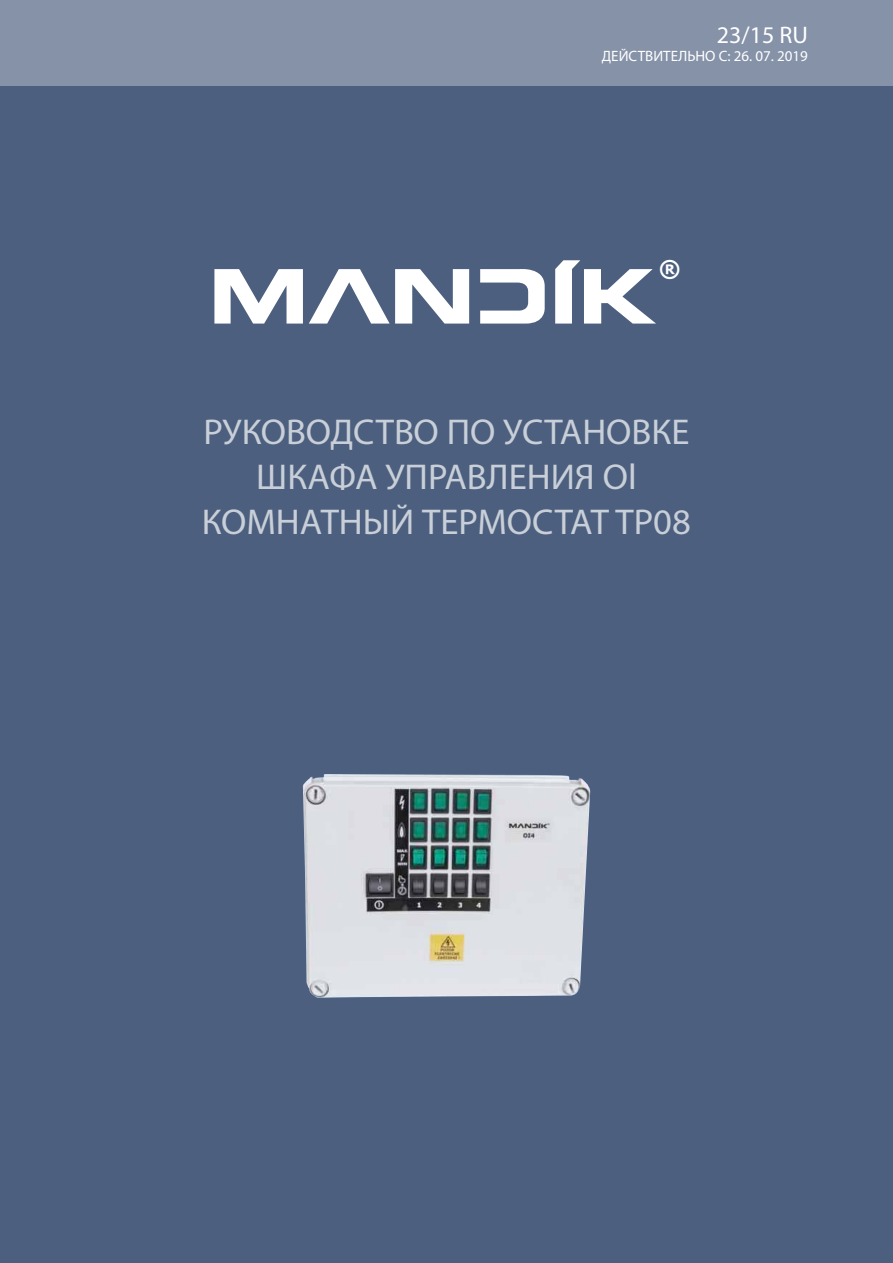
<style>
.page{position:relative;width:893px;height:1263px;background:#4c5f7e}
.page>*{position:absolute;margin:0;border:0;box-sizing:border-box;transform-origin:0 0}
.t1{font:36px/45px "Myriad Pro";color:#c9cfd8;text-align:center}
.t2{font:24px "Myriad Pro";color:#fff}
.t3{font:700 22.95px "Tahoma";color:#fff}
.t4{font:15px "Myriad Pro";color:#fff}
</style>
<div class="page">
<div style="left:0;top:0;width:893px;height:85px;background:#8692a8"></div>
<svg style="left:214px;top:269px;width:89px;height:55px"></svg>
<svg style="left:309px;top:269px;width:160px;height:55px"></svg>
<svg style="left:480px;top:269px;width:65px;height:55px"></svg>
<svg style="left:555px;top:260px;width:101px;height:64px"></svg>
<img style="left:302px;top:774px;width:289px;height:224px">
<p class="t2" style="left:717px;top:20px;width:93px">23/15 RU</p>
<p class="t4" style="left:602px;top:47px;width:208px">ДЕЙСТВИТЕЛЬНО С: 26. 07. 2019</p>
<p class="t3" style="left:659px;top:253px;width:23px">®</p>
<p class="t1" style="left:202px;top:409px;width:490px">РУКОВОДСТВО ПО УСТАНОВКЕ<br>ШКАФА УПРАВЛЕНИЯ Ol<br>КОМНАТНЫЙ ТЕРМОСТАТ TP08</p>
</div>
